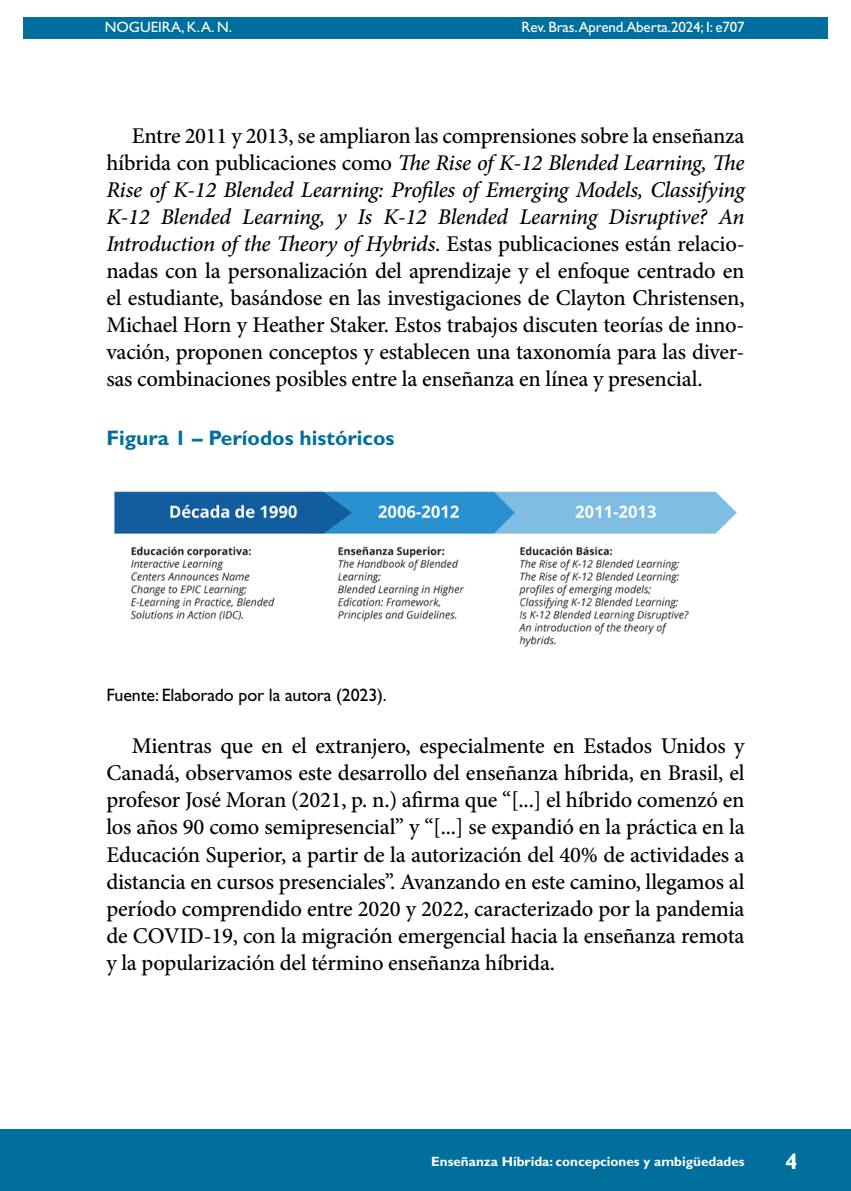
<style>
.page{position:relative;width:851px;height:1191px;background:#fff}
.page>*{position:absolute;margin:0;border:0;box-sizing:border-box;transform-origin:0 0}
.t1{font:500 22.5px/27px "Minion Pro";letter-spacing:-.01em;color:#000;text-align:justify}
.t2{font:700 22.5px "Gill Sans Std";color:#fff}
.t3{font:700 21px "Gill Sans Std";color:#006f9e}
.t4{font:18px "Gill Sans Std";letter-spacing:-.01em;color:#000}
.t5{font:15px "Gill Sans Std";letter-spacing:-.01em;color:#fff}
.t6{font:700 13.5px "Gill Sans Std";color:#fff}
.s1{font-style:italic}
</style>
<div class="page">
<hr style="left:104px;top:0;width:1px;height:467px;background:#006f9e">
<div style="left:23px;top:17px;width:804px;height:21px;background:#006f9e"></div>
<div style="left:0;top:1129px;width:850px;height:62px;background:#006f9e"></div>
<img style="left:114px;top:491px;width:623px;height:157px">
<p class="t5" style="left:105px;top:18px;width:129px">NOGUEIRA, K. A. N.</p>
<p class="t5" style="left:521px;top:18px;width:224px">Rev. Bras.Aprend.Aberta.2024; I: e707</p>
<p class="t1" style="left:106px;top:122px;width:639px;text-indent:26px">Entre 2011 y 2013, se ampliaron las comprensiones sobre la enseñanza híbrida con publicaciones como <span class="s1">The Rise of K-12 Blended Learning, The Rise of K-12 Blended Learning: Profiles of Emerging Models, Classifying K-12 Blended Learning, y Is K-12 Blended Learning Disruptive? An Introduction of the Theory of Hybrids</span>. Estas publicaciones están relacio&shy;nadas con la personalización del aprendizaje y el enfoque centrado en el estudiante, basándose en las investigaciones de Clayton Christensen, Michael Horn y Heather Staker. Estos trabajos discuten teorías de inno&shy;vación, proponen conceptos y establecen una taxonomía para las diver&shy;sas combinaciones posibles entre la enseñanza en línea y presencial.</p>
<p class="t3" style="left:106px;top:426px;width:289px">Figura 1 – Períodos históricos</p>
<p class="t4" style="left:106px;top:684px;width:282px">Fuente: Elaborado por la autora (2023).</p>
<p class="t1" style="left:106px;top:733px;width:639px;text-indent:26px">Mientras que en el extranjero, especialmente en Estados Unidos y Canadá, observamos este desarrollo del enseñanza híbrida, en Brasil, el profesor José Moran (2021, p. n.) afirma que “[...] el híbrido comenzó en los años 90 como semipresencial” y “[...] se expandió en la práctica en la Educación Superior, a partir de la autorización del 40% de actividades a distancia en cursos presenciales”. Avanzando en este camino, llegamos al período comprendido entre 2020 y 2022, caracterizado por la pandemia de COVID-19, con la migración emergencial hacia la enseñanza remota y la popularización del término enseñanza híbrida.</p>
<p class="t6" style="left:431px;top:1153px;width:315px">Enseñanza Híbrida: concepciones y ambigüedades</p>
<p class="t2" style="left:785px;top:1148px;width:14px">4</p>
</div>
